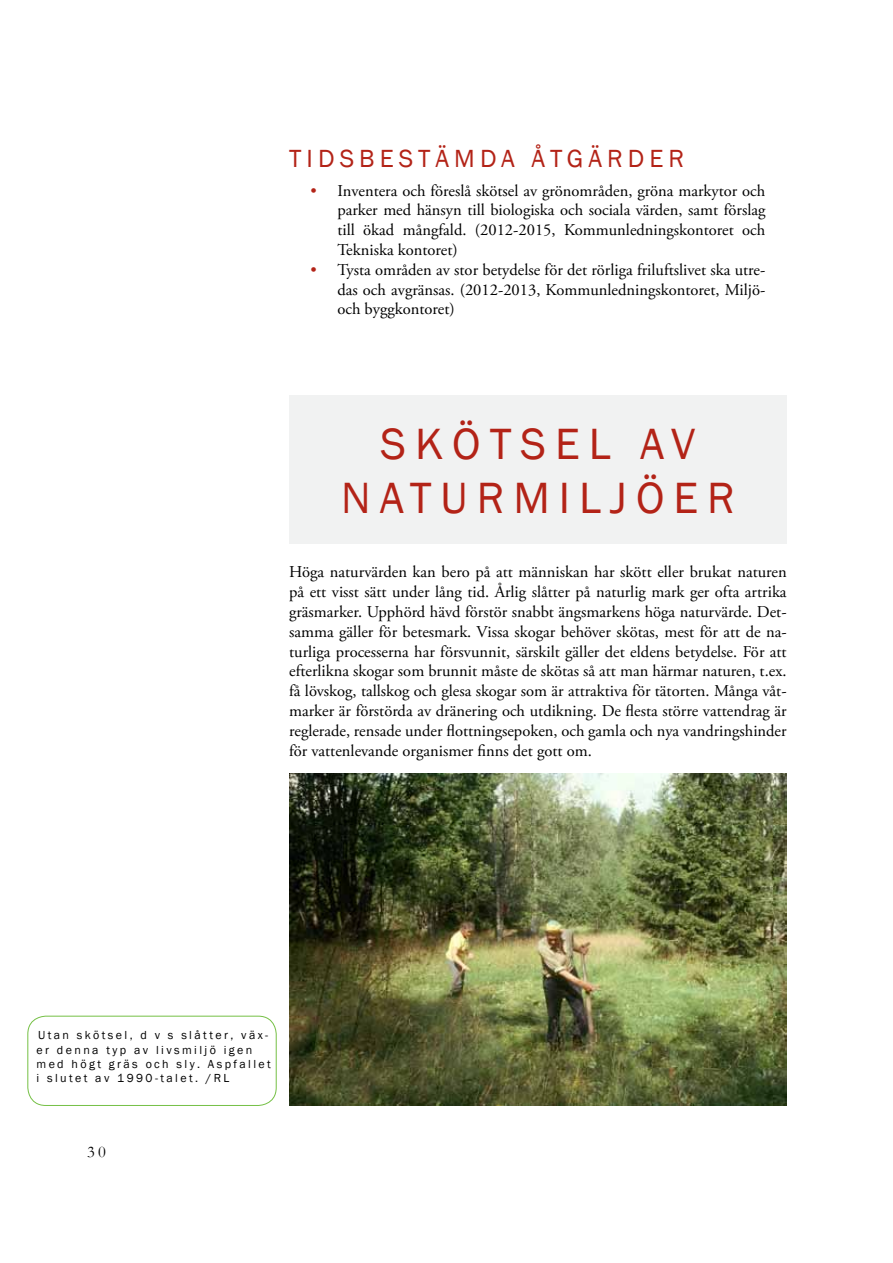
<style>
.page{position:relative;width:893px;height:1263px;background:#fff}
.page>*{position:absolute;margin:0;border:0;box-sizing:border-box;transform-origin:0 0}
.t1{font:45px "Franklin Gothic";letter-spacing:.2em;color:#b32317}
.t2{font:25.5px "Franklin Gothic";letter-spacing:.2em;color:#b32317}
.t3{font:16.5px/19.8px "Adobe Garamond Pro";color:#000;text-align:justify}
.t4{font:16.5px "Garamond";color:#000}
.t5{font:12px/14.4px "Franklin Gothic";letter-spacing:.2em;color:#000}
.s1{color:#b32317}
</style>
<div class="page">
<div style="left:289px;top:395px;width:498px;height:149px;background:#f1f2f2"></div>
<img style="left:289px;top:774px;width:498px;height:331px">
<div style="left:28px;top:1016px;width:248px;height:90px;border:1px solid #75c045;border-radius:18px"></div>
<h2 class="t2" style="left:289px;top:143px;width:70px">TI DSBESTÄ</h2>
<h2 class="t2" style="left:454px;top:143px;width:115px">MDA ÅTGÄ</h2>
<h2 class="t2" style="left:607px;top:143px;width:79px">RDE R</h2>
<p class="t3" style="left:337px;top:181px;width:429px;text-indent:-27px"><span class="s1">•</span> Inventera och föreslå skötsel av grönområden, gröna markytor och parker med hänsyn till biologiska och sociala värden, samt förslag till ökad mångfald. (2012-2015, Kommunledningskontoret och Tekniska kontoret)</p>
<p class="t3" style="left:337px;top:260px;width:429px;text-indent:-27px"><span class="s1">•</span> Tysta områden av stor betydelse för det rörliga friluftslivet ska utre&shy;das och avgränsas. (2012-2013, Kommunledningskontoret, Miljö&shy;och byggkontoret)</p>
<h1 class="t1" style="left:380px;top:416px;width:141px">SKÖTSEL</h1>
<h1 class="t1" style="left:640px;top:416px;width:57px">AV</h1>
<h1 class="t1" style="left:341px;top:470px;width:68px">NATU</h1>
<h1 class="t1" style="left:477px;top:470px;width:259px">RMIL JÖE R</h1>
<p class="t3" style="left:289px;top:563px;width:499px">Höga naturvärden kan bero på att människan har skött eller brukat naturen på ett visst sätt under lång tid. Årlig slåtter på naturlig mark ger ofta artrika gräsmarker. Upphörd hävd förstör snabbt ängsmarkens höga naturvärde. Det&shy;samma gäller för betesmark. Vissa skogar behöver skötas, mest för att de na&shy;turliga processerna har försvunnit, särskilt gäller det eldens betydelse. För att efterlikna skogar som brunnit måste de skötas så att man härmar naturen, t.ex. få lövskog, tallskog och glesa skogar som är attraktiva för tätorten. Många våt&shy;marker är förstörda av dränering och utdikning. De flesta större vattendrag är reglerade, rensade under flottningsepoken, och gamla och nya vandringshinder för vattenlevande organismer finns det gott om.</p>
<p class="t5" style="left:37px;top:1028px;width:236px">Utan skötsel, d v s slåtter, väx&shy;er denna typ av livsmiljö igen med högt gräs och sly. Aspfallet i slutet av 1990-talet. /RL</p>
<p class="t4" style="left:87px;top:1140px;width:20px">30</p>
</div>
